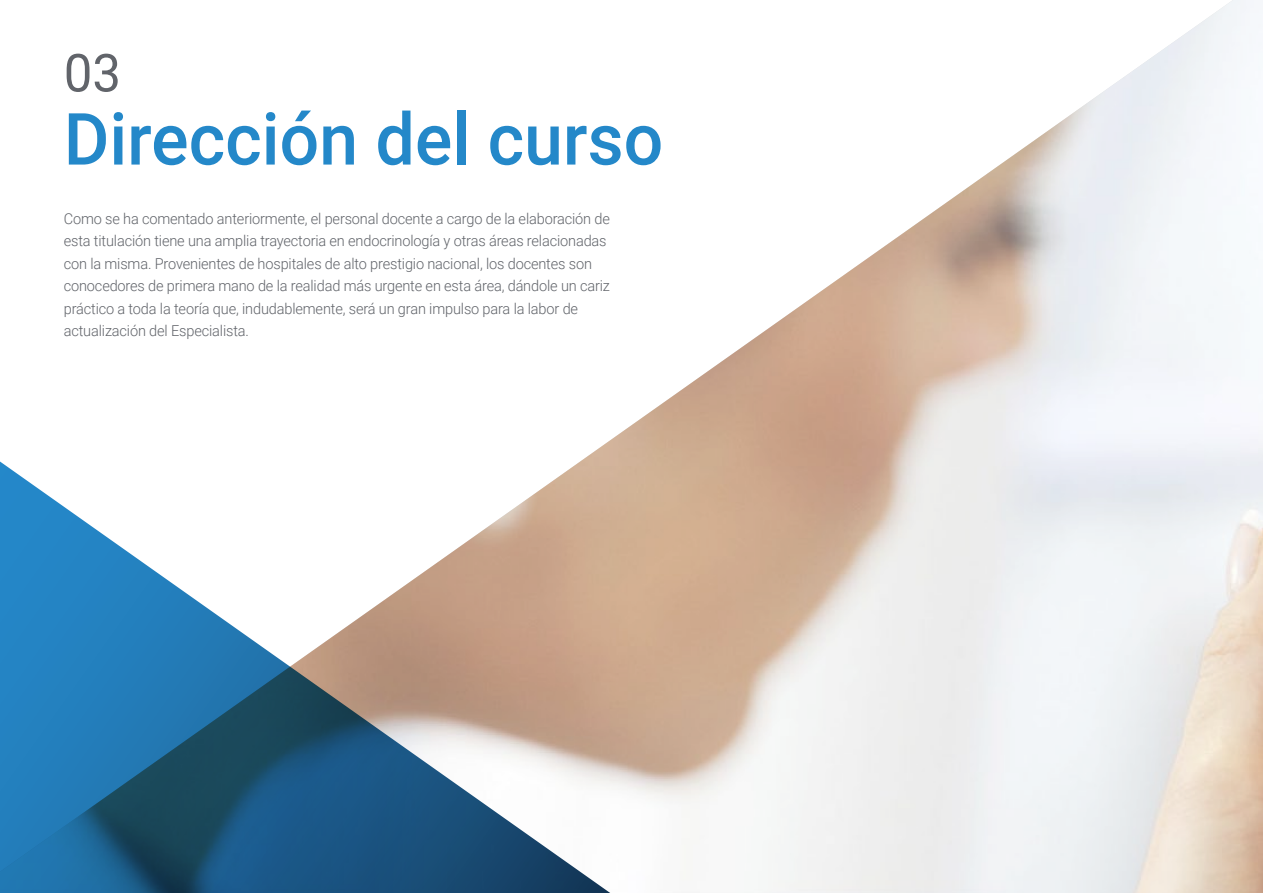
<style>
.page{position:relative;width:1263px;height:893px;background:#fff}
.page>*{position:absolute;margin:0;border:0;box-sizing:border-box;transform-origin:0 0}
.t1{font:500 72px "Roboto";color:#2488c9}
.t2{font:52.5px "Roboto";color:#61646a}
.t3{font:300 15px/22.5px "Roboto";letter-spacing:-.01em;color:#61646a}
</style>
<div class="page">
<svg style="left:0;top:446px;width:640px;height:447px"></svg>
<h2 class="t2" style="left:64px;top:36px;width:59px">03</h2>
<h1 class="t1" style="left:64px;top:89px;width:601px">Dirección del curso</h1>
<p class="t3" style="left:64px;top:207px;width:548px">Como se ha comentado anteriormente, el personal docente a cargo de la elaboración de esta titulación tiene una amplia trayectoria en endocrinología y otras áreas relacionadas con la misma. Provenientes de hospitales de alto prestigio nacional, los docentes son conocedores de primera mano de la realidad más urgente en esta área, dándole un cariz práctico a toda la teoría que, indudablemente, será un gran impulso para la labor de actualización del Especialista.</p>
</div>
